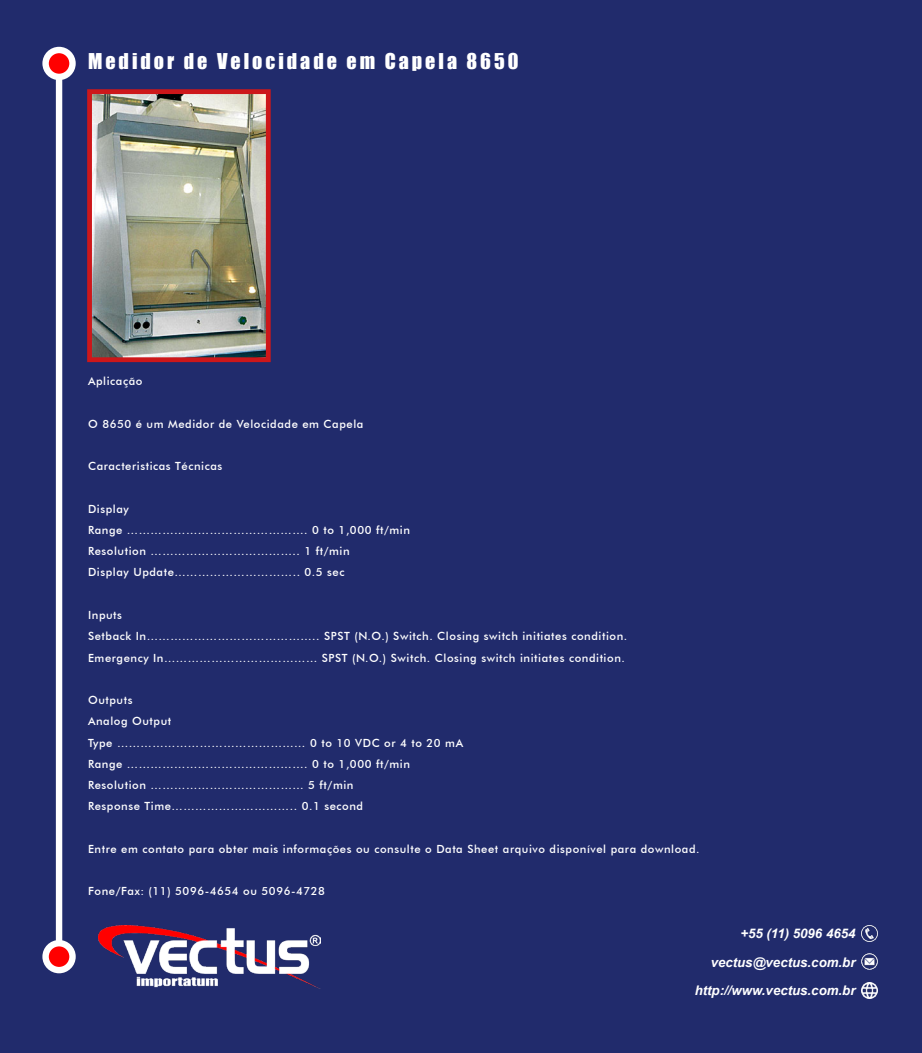
<style>
.page{position:relative;width:922px;height:1053px;background:#fff}
.page>*{position:absolute;margin:0;border:0;box-sizing:border-box;transform-origin:0 0}
.t1{font:20px "Impact";letter-spacing:.15em;color:#fff}
.t2{font:italic 700 13.25px/28.6px "Arial";color:#fff;text-align:right}
.t3{font:500 11.25px/21.2px "Futura BT";letter-spacing:.05em;color:#fff}
</style>
<div class="page">
<div style="left:0;top:0;width:921px;height:1052px;background:#212b6c"></div>
<div style="left:56px;top:77px;width:6px;height:881px;background:#fff"></div>
<svg style="left:46px;top:50px;width:26px;height:27px"></svg>
<div style="left:42px;top:47px;width:34px;height:33px;border:6px solid #fff;border-radius:50%"></div>
<svg style="left:46px;top:943px;width:26px;height:27px"></svg>
<div style="left:42px;top:939px;width:34px;height:34px;border:6px solid #fff;border-radius:50%"></div>
<img style="left:99px;top:925px;width:221px;height:63px">
<img style="left:93px;top:95px;width:171px;height:261px">
<div style="left:87px;top:89px;width:183px;height:273px;border:5px solid #cd171a"></div>
<img style="left:861px;top:953px;width:16px;height:16px">
<img style="left:861px;top:925px;width:16px;height:16px">
<img style="left:861px;top:982px;width:16px;height:16px">
<h1 class="t1" style="left:88px;top:46px;width:432px">Medidor de Velocidade em Capela 8650</h1>
<p class="t3" style="left:88px;top:370px;width:56px">Aplicação</p>
<p class="t3" style="left:88px;top:413px;width:277px">O 8650 é um Medidor de Velocidade em Capela</p>
<p class="t3" style="left:88px;top:455px;width:136px">Caracteristicas Técnicas</p>
<p class="t3" style="left:88px;top:498px;width:323px">Display<br>Range ………………………………………. 0 to 1,000 ft/min<br>Resolution ……………………………….. 1 ft/min<br>Display Update………………………….. 0.5 sec</p>
<p class="t3" style="left:88px;top:604px;width:540px">Inputs<br>Setback In…………………………………….. SPST (N.O.) Switch. Closing switch initiates condition.<br>Emergency In………………………………… SPST (N.O.) Switch. Closing switch initiates condition.</p>
<p class="t3" style="left:88px;top:689px;width:376px">Outputs<br>Analog Output<br>Type ………………………………………… 0 to 10 VDC or 4 to 20 mA<br>Range ………………………………………. 0 to 1,000 ft/min<br>Resolution ………………………………… 5 ft/min<br>Response Time………………………….. 0.1 second</p>
<p class="t3" style="left:88px;top:838px;width:612px">Entre em contato para obter mais informações ou consulte o Data Sheet arquivo disponível para download.</p>
<p class="t3" style="left:88px;top:880px;width:238px">Fone/Fax: (11) 5096-4654 ou 5096-4728</p>
<p class="t2" style="left:694px;top:919px;width:162px">+55 (11) 5096 4654 vectus@vectus.com.br http://www.vectus.com.br</p>
</div>
